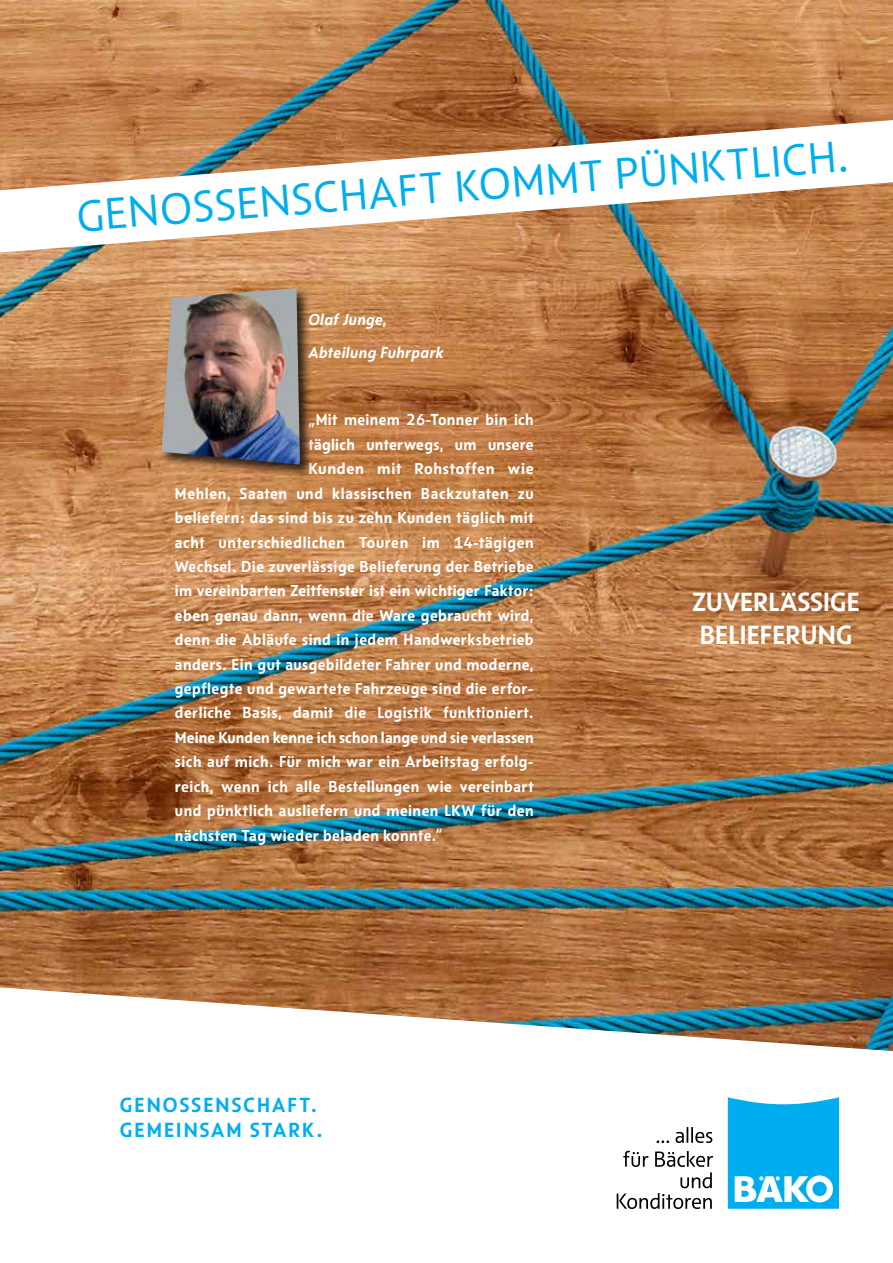
<style>
.page{position:relative;width:893px;height:1263px;background:#fff}
.page>*{position:absolute;margin:0;border:0;box-sizing:border-box;transform-origin:0 0}
.t1{font:45px "BAEK Otype";color:#00aeef}
.t2{font:700 27px/32.4px "BAEK Otype";letter-spacing:.01em;color:#fff}
.t3{font:700 21px/24.5px "BAEK Otype";letter-spacing:.1em;color:#00aeef}
.t4{font:700 16.35px "BAEK Otype";letter-spacing:.03em;color:#fff}
.t5{font:700 16.35px "BAEK Otype";letter-spacing:.01em;color:#fff}
.t6{font:16.35px/33.6px "BAEK Otype Bold Kursiv";letter-spacing:.02em;color:#fff}
</style>
<div class="page">
<img style="left:0;top:0;width:893px;height:987px">
<img style="left:0;top:987px;width:893px;height:65px">
<svg style="left:728px;top:1097px;width:111px;height:112px;background:#2dbcf1"></svg>
<svg style="left:617px;top:1151px;width:96px;height:58px"></svg>
<svg style="left:657px;top:1127px;width:55px;height:16px"></svg>
<svg style="left:0;top:120px;width:893px;height:133px"></svg>
<div style="left:160px;top:286px;width:154px;height:193px;background:#000;opacity:.75"></div>
<img style="left:162px;top:288px;width:138px;height:177px">
<h1 class="t1" style="left:75px;top:193px;width:775px;rotate:-5deg">GENOSSENSCHAFT KOMMT PÜNKTLICH.</h1>
<p class="t6" style="left:308px;top:302px;width:137px">Olaf Junge,<br>Abteilung Fuhrpark</p>
<p class="t4" style="left:308px;top:410px;width:227px">„Mit meinem 26-Tonner bin ich</p>
<p class="t4" style="left:308px;top:434px;width:227px">täglich unterwegs, um unsere</p>
<p class="t4" style="left:308px;top:458px;width:227px">Kunden mit Rohstoffen wie</p>
<p class="t4" style="left:175px;top:483px;width:360px">Mehlen, Saaten und klassischen Backzutaten zu</p>
<p class="t4" style="left:175px;top:507px;width:360px">beliefern: das sind bis zu zehn Kunden täglich mit</p>
<p class="t4" style="left:175px;top:532px;width:360px">acht unterschiedlichen Touren im 14-tägigen</p>
<p class="t4" style="left:175px;top:556px;width:360px">Wechsel. Die zuverlässige Belieferung der Betriebe</p>
<p class="t4" style="left:175px;top:581px;width:360px">im vereinbarten Zeitfenster ist ein wichtiger Faktor:</p>
<p class="t4" style="left:175px;top:605px;width:360px">eben genau dann, wenn die Ware gebraucht wird,</p>
<p class="t4" style="left:175px;top:629px;width:360px">denn die Abläufe sind in jedem Handwerksbetrieb</p>
<p class="t4" style="left:175px;top:654px;width:360px">anders. Ein gut ausgebildeter Fahrer und moderne,</p>
<p class="t4" style="left:175px;top:678px;width:360px">gepflegte und gewartete Fahrzeuge sind die erfor-</p>
<p class="t4" style="left:175px;top:703px;width:360px">derliche Basis, damit die Logistik funktioniert.</p>
<p class="t5" style="left:175px;top:727px;width:360px">Meine Kunden kenne ich schon lange und sie verlassen</p>
<p class="t4" style="left:175px;top:751px;width:360px">sich auf mich. Für mich war ein Arbeitstag erfolg-</p>
<p class="t4" style="left:175px;top:776px;width:360px">reich, wenn ich alle Bestellungen wie vereinbart</p>
<p class="t4" style="left:175px;top:800px;width:360px">und pünktlich ausliefern und meinen LKW für den</p>
<p class="t4" style="left:175px;top:825px;width:269px">nächsten Tag wieder beladen konnte.“</p>
<p class="t3" style="left:120px;top:1093px;width:204px">GENOSSENSCHAFT.<br>GEMEINSAM STARK.</p>
<h2 class="t2" style="left:692px;top:586px;width:169px">ZUVERLÄSSIGE<br>BELIEFERUNG</h2>
</div>
